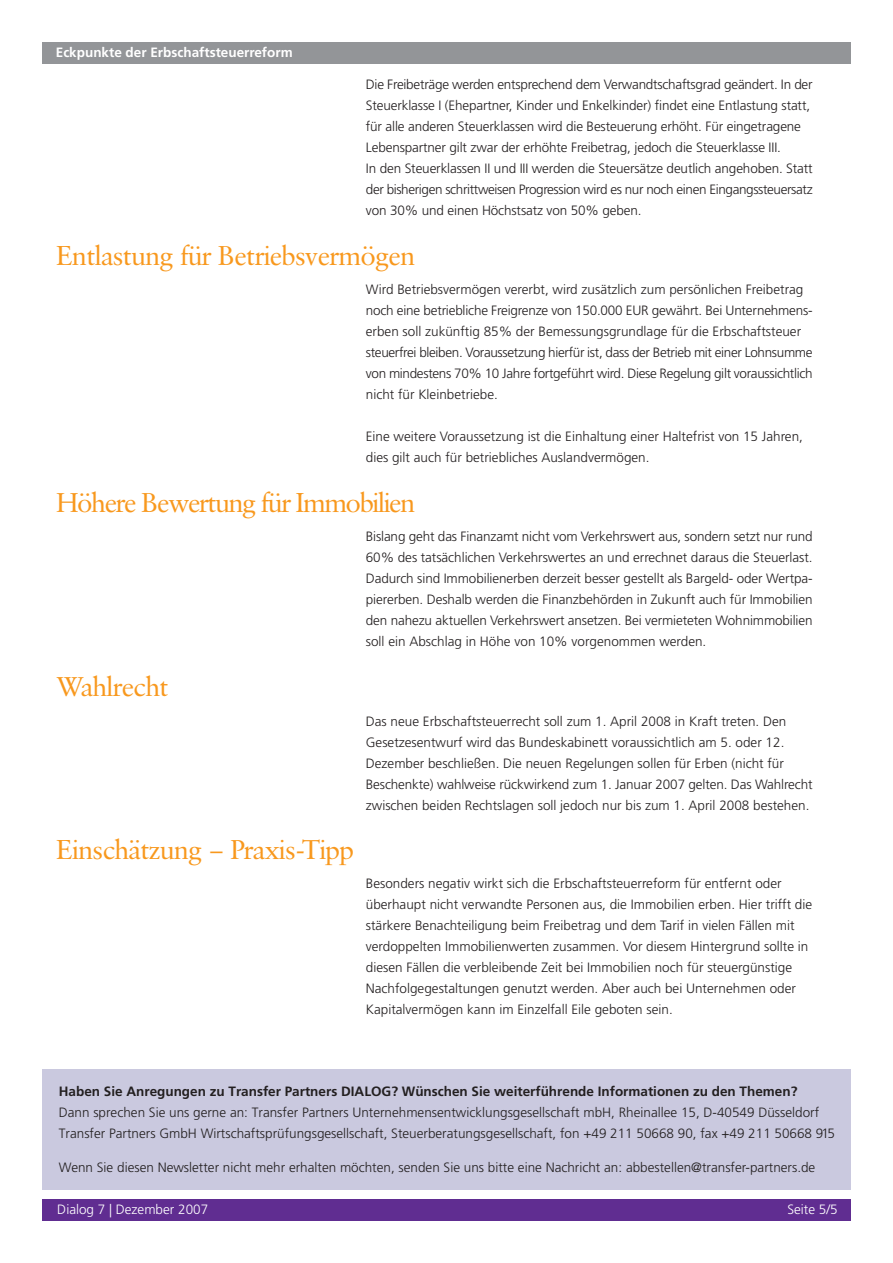
<style>
.page{position:relative;width:893px;height:1263px;background:#fff}
.page>*{position:absolute;margin:0;border:0;box-sizing:border-box;transform-origin:0 0}
.t1{font:27px "Sabon BQ";color:#f8981d}
.t2{font:27px "Sabon BQ";letter-spacing:-.025em;color:#f8981d}
.t3{font:300 13.5px/21px "Frutiger";color:#231f20}
.t4{font:700 13.5px "Frutiger";color:#231f20}
.t5{font:700 13.5px "Frutiger";color:#fff}
.t6{font:300 13.5px "Frutiger";color:#fff}
</style>
<div class="page">
<div style="left:43px;top:43px;width:807px;height:21px;background:#939598"></div>
<div style="left:43px;top:1199px;width:807px;height:21px;background:#602d91"></div>
<div style="left:43px;top:1069px;width:807px;height:121px;background:#cac9df"></div>
<p class="t5" style="left:56px;top:47px;width:238px">Eckpunkte der Erbschaftsteuerreform</p>
<p class="t3" style="left:366px;top:75px;width:448px">Die Freibeträge werden entsprechend dem Verwandtschaftsgrad geändert. In der Steuerklasse I (Ehepartner, Kinder und Enkelkinder) findet eine Entlastung statt, für alle anderen Steuerklassen wird die Besteuerung erhöht. Für eingetragene Lebenspartner gilt zwar der erhöhte Freibetrag, jedoch die Steuerklasse III.<br>In den Steuerklassen II und III werden die Steuersätze deutlich angehoben. Statt der bisherigen schrittweisen Progression wird es nur noch einen Eingangssteuersatz von 30% und einen Höchstsatz von 50% geben.</p>
<h1 class="t1" style="left:57px;top:243px;width:359px">Entlastung für Betriebsvermögen</h1>
<p class="t3" style="left:366px;top:280px;width:448px">Wird Betriebsvermögen vererbt, wird zusätzlich zum persönlichen Freibetrag noch eine betriebliche Freigrenze von 150.000 EUR gewährt. Bei Unternehmens&shy;erben soll zukünftig 85% der Bemessungsgrundlage für die Erbschaftsteuer steuerfrei bleiben. Voraussetzung hierfür ist, dass der Betrieb mit einer Lohnsumme von mindestens 70% 10 Jahre fortgeführt wird. Diese Regelung gilt voraussichtlich nicht für Kleinbetriebe.</p>
<p class="t3" style="left:366px;top:427px;width:438px">Eine weitere Voraussetzung ist die Einhaltung einer Haltefrist von 15 Jahren, dies gilt auch für betriebliches Auslandvermögen.</p>
<h1 class="t2" style="left:57px;top:490px;width:359px">Höhere Bewertung für Immobilien</h1>
<p class="t3" style="left:366px;top:527px;width:448px;text-align:justify">Bislang geht das Finanzamt nicht vom Verkehrswert aus, sondern setzt nur rund 60% des tatsächlichen Verkehrswertes an und errechnet daraus die Steuerlast.<br>Dadurch sind Immobilienerben derzeit besser gestellt als Bargeld- oder Wertpa&shy;piererben. Deshalb werden die Finanzbehörden in Zukunft auch für Immobilien den nahezu aktuellen Verkehrswert ansetzen. Bei vermieteten Wohnimmobilien soll ein Abschlag in Höhe von 10% vorgenommen werden.</p>
<h1 class="t1" style="left:57px;top:675px;width:113px">Wahlrecht</h1>
<h1 class="t1" style="left:57px;top:838px;width:299px">Einschätzung – Praxis-Tipp</h1>
<p class="t3" style="left:366px;top:711px;width:448px">Das neue Erbschaftsteuerrecht soll zum 1. April 2008 in Kraft treten. Den Gesetzesentwurf wird das Bundeskabinett voraussichtlich am 5. oder 12.<br>Dezember beschließen. Die neuen Regelungen sollen für Erben (nicht für Beschenkte) wahlweise rückwirkend zum 1. Januar 2007 gelten. Das Wahlrecht zwischen beiden Rechtslagen soll jedoch nur bis zum 1. April 2008 bestehen.</p>
<p class="t3" style="left:366px;top:874px;width:448px">Besonders negativ wirkt sich die Erbschaftsteuerreform für entfernt oder überhaupt nicht verwandte Personen aus, die Immobilien erben. Hier trifft die stärkere Benachteiligung beim Freibetrag und dem Tarif in vielen Fällen mit verdoppelten Immobilienwerten zusammen. Vor diesem Hintergrund sollte in diesen Fällen die verbleibende Zeit bei Immobilien noch für steuergünstige Nachfolgegestaltungen genutzt werden. Aber auch bei Unternehmen oder Kapitalvermögen kann im Einzelfall Eile geboten sein.</p>
<p class="t4" style="left:59px;top:1085px;width:740px">Haben Sie Anregungen zu Transfer Partners DIALOG? Wünschen Sie weiterführende Informationen zu den Themen?</p>
<p class="t3" style="left:59px;top:1102px;width:777px">Dann sprechen Sie uns gerne an: Transfer Partners Unternehmensentwicklungsgesellschaft mbH, Rheinallee 15, D-40549 Düsseldorf<br>Transfer Partners GmbH Wirtschaftsprüfungsgesellschaft, Steuerberatungsgesellschaft, fon +49 211 50668 90, fax +49 211 50668 915</p>
<p class="t3" style="left:59px;top:1158px;width:758px">Wenn Sie diesen Newsletter nicht mehr erhalten möchten, senden Sie uns bitte eine Nachricht an: abbestellen@transfer-partners.de</p>
<p class="t6" style="left:57px;top:1204px;width:152px">Dialog 7 | Dezember 2007</p>
<p class="t6" style="left:787px;top:1204px;width:52px">Seite 5/5</p>
</div>
